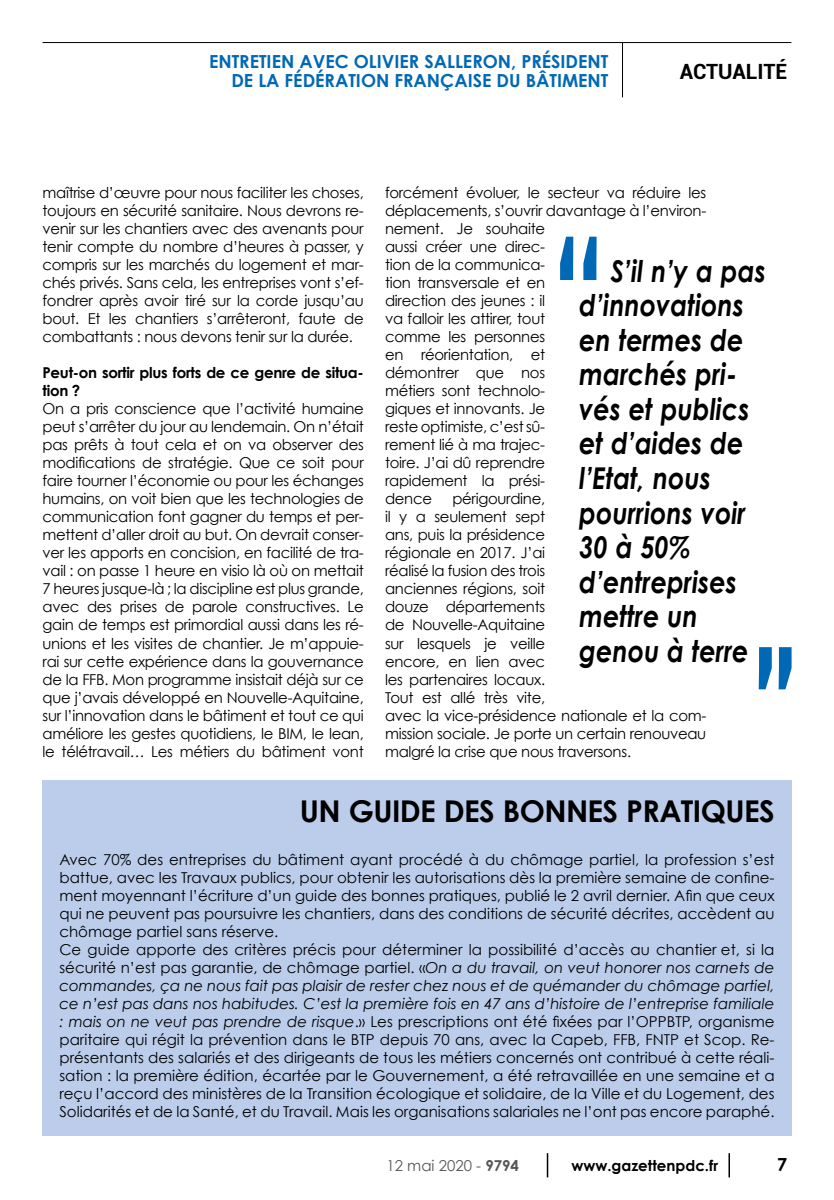
<style>
.page{position:relative;width:834px;height:1200px;background:#fff}
.page>*{position:absolute;margin:0;border:0;box-sizing:border-box;transform-origin:0 0}
.t1{font:italic 700 30px/34.5px "Century Gothic";color:#000;scale:.85 1}
.t2{font:700 30px "Century Gothic";letter-spacing:-.02em;color:#000}
.t3{font:700 21px "Roboto";letter-spacing:-.005em;color:#000}
.t4{font:700 18px/19.5px "Century Gothic";color:#0068b4;text-align:right}
.t5{font:700 18px "Century Gothic";color:#000}
.t6{font:15px/18px "Century Gothic";color:#000;text-align:justify}
.t7{font:15px/18px "Century Gothic";letter-spacing:-.02em;color:#000}
.t8{font:700 15px/18px "Century Gothic";letter-spacing:-.02em;color:#000}
.t9{font:700 15px "Century Gothic";color:#000}
.t10{font:15px "Century Gothic";color:#565655}
.s1{font-style:italic}
.s2{font-weight:700}
</style>
<div class="page">
<svg style="left:728px;top:1153px;width:1px;height:24px"></svg>
<hr style="left:546px;top:1152px;width:2px;height:25px;background:#000">
<hr style="left:43px;top:42px;width:748px;height:1px;background:#000">
<hr style="left:622px;top:43px;width:1px;height:54px;background:#000">
<div style="left:42px;top:780px;width:749px;height:355px;background:#bccdeb"></div>
<svg style="left:758px;top:647px;width:33px;height:42px"></svg>
<svg style="left:560px;top:236px;width:36px;height:44px"></svg>
<p class="t4" style="left:209px;top:51px;width:401px">ENTRETIEN AVEC OLIVIER SALLERON, PRÉSIDENT<br>DE LA FÉDÉRATION FRANÇAISE DU BÂTIMENT</p>
<h2 class="t3" style="left:679px;top:56px;width:109px">ACTUALITÉ</h2>
<p class="t7" style="left:385px;top:183px;width:323px">forcément évoluer, le secteur va réduire les déplacements, s’ouvrir davantage à l’environ&shy;nement. Je souhaite<br>aussi créer une direc-<br>tion de la communica-<br>tion transversale et en<br>direction des jeunes : il<br>va falloir les attirer, tout<br>comme les personnes<br>en réorientation, et<br>démontrer que nos<br>métiers sont technolo-<br>giques et innovants. Je<br>reste optimiste, c’est sû-<br>rement lié à ma trajec-<br>toire. J’ai dû reprendre<br>rapidement la prési-<br>dence</p>
<p class="t6" style="left:43px;top:183px;width:323px">maîtrise d’œuvre pour nous faciliter les choses, toujours en sécurité sanitaire. Nous devrons re&shy;venir sur les chantiers avec des avenants pour tenir compte du nombre d’heures à passer, y compris sur les marchés du logement et mar&shy;chés privés. Sans cela, les entreprises vont s’ef&shy;fondrer après avoir tiré sur la corde jusqu’au bout. Et les chantiers s’arrêteront, faute de combattants : nous devons tenir sur la durée.</p>
<p class="t8" style="left:43px;top:363px;width:323px">Peut-on sortir plus forts de ce genre de situa&shy;tion ?</p>
<p class="t6" style="left:43px;top:399px;width:323px">On a pris conscience que l’activité humaine peut s’arrêter du jour au lendemain. On n’était pas prêts à tout cela et on va observer des modifications de stratégie. Que ce soit pour faire tourner l’économie ou pour les échanges humains, on voit bien que les technologies de communication font gagner du temps et per&shy;mettent d’aller droit au but. On devrait conser&shy;ver les apports en concision, en facilité de tra&shy;vail : on passe 1 heure en visio là où on mettait 7 heures jusque-là ; la discipline est plus grande, avec des prises de parole constructives. Le gain de temps est primordial aussi dans les ré&shy;unions et les visites de chantier. Je m’appuie&shy;rai sur cette expérience dans la gouvernance de la FFB. Mon programme insistait déjà sur ce que j’avais développé en Nouvelle-Aquitaine, sur l’innovation dans le bâtiment et tout ce qui améliore les gestes quotidiens, le BIM, le lean, le télétravail… Les métiers du bâtiment vont</p>
<h1 class="t1" style="left:579px;top:253px;width:221px;text-indent:31px">S’il n’y a pas d’innovations en termes de marchés pri&shy;vés et publics et d’aides de l’Etat, nous pourrions voir<br>30 à 50% d’entreprises mettre un genou à terre</h1>
<p class="t7" style="left:385px;top:489px;width:323px;text-indent:67px">périgourdine,<br>il y a seulement sept<br>ans, puis la présidence<br>régionale en 2017. J’ai<br>réalisé la fusion des trois<br>anciennes régions, soit<br>douze départements<br>de Nouvelle-Aquitaine<br>sur lesquels je veille<br>encore, en lien avec<br>les partenaires locaux.<br>Tout est allé très vite,<br>avec la vice-présidence nationale et la com&shy;mission sociale. Je porte un certain renouveau malgré la crise que nous traversons.</p>
<h1 class="t2" style="left:300px;top:791px;width:476px">UN GUIDE DES BONNES PRATIQUES</h1>
<p class="t6" style="left:59px;top:849px;width:716px;text-align:left">Avec 70% des entreprises du bâtiment ayant procédé à du chômage partiel, la profession s’est battue, avec les Travaux publics, pour obtenir les autorisations dès la première semaine de confine&shy;ment moyennant l’écriture d’un guide des bonnes pratiques, publié le 2 avril dernier. Afin que ceux qui ne peuvent pas poursuivre les chantiers, dans des conditions de sécurité décrites, accèdent au chômage partiel sans réserve.<br>Ce guide apporte des critères précis pour déterminer la possibilité d’accès au chantier et, si la sécurité n’est pas garantie, de chômage partiel. «<span class="s1">On a du travail, on veut honorer nos carnets de commandes, ça ne nous fait pas plaisir de rester chez nous et de quémander du chômage partiel, ce n’est pas dans nos habitudes. C’est la première fois en 47 ans d’histoire de l’entreprise familiale : mais on ne veut pas prendre de risque</span>.» Les prescriptions ont été fixées par l’OPPBTP, organisme paritaire qui régit la prévention dans le BTP depuis 70 ans, avec la Capeb, FFB, FNTP et Scop. Re&shy;présentants des salariés et des dirigeants de tous les métiers concernés ont contribué à cette réali&shy;sation : la première édition, écartée par le Gouvernement, a été retravaillée en une semaine et a reçu l’accord des ministères de la Transition écologique et solidaire, de la Ville et du Logement, des Solidarités et de la Santé, et du Travail. Mais les organisations salariales ne l’ont pas encore paraphé.</p>
<p class="t10" style="left:386px;top:1155px;width:134px">12 mai 2020 - <span class="s2">9794</span></p>
<p class="t9" style="left:571px;top:1156px;width:148px">www.gazettenpdc.fr</p>
<p class="t5" style="left:777px;top:1152px;width:12px">7</p>
</div>
